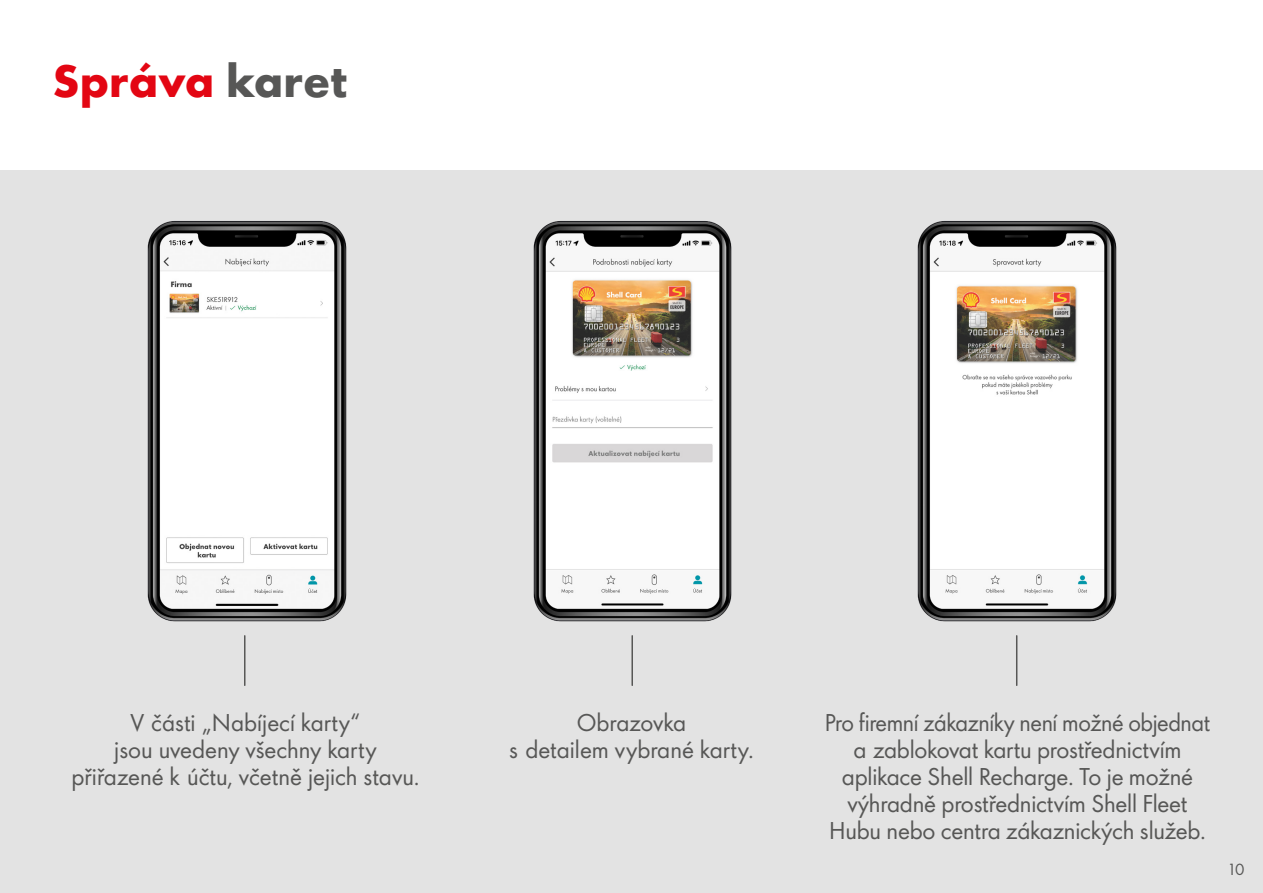
<style>
.page{position:relative;width:1263px;height:893px;background:#fff}
.page>*{position:absolute;margin:0;border:0;box-sizing:border-box;transform-origin:0 0}
.t1{font:700 42px "Shell";color:#e30613}
.t2{font:22.5px/27px "Shell";letter-spacing:-.01em;color:#575756;text-align:center}
.t3{font:15px "Shell";color:#575756}
.s1{color:#575756}
</style>
<div class="page">
<div style="left:0;top:170px;width:1263px;height:723px;background:#e3e3e3"></div>
<img style="left:147px;top:221px;width:200px;height:401px">
<img style="left:533px;top:221px;width:199px;height:401px">
<img style="left:917px;top:221px;width:200px;height:401px">
<hr style="left:244px;top:636px;width:1px;height:49px;background:#575756">
<hr style="left:631px;top:636px;width:2px;height:49px;background:#575756">
<hr style="left:1016px;top:636px;width:1px;height:49px;background:#575756">
<h1 class="t1" style="left:53px;top:46px;width:297px">Správa <span class="s1">karet</span></h1>
<p class="t2" style="left:72px;top:708px;width:349px">V části „Nabíjecí karty“<br>jsou uvedeny všechny karty přiřazené k účtu, včetně jejich stavu.</p>
<p class="t2" style="left:509px;top:708px;width:246px">Obrazovka<br>s detailem vybrané karty.</p>
<p class="t2" style="left:825px;top:708px;width:387px">Pro firemní zákazníky není možné objednat a zablokovat kartu prostřednictvím aplikace Shell Recharge. To je možné výhradně prostřednictvím Shell Fleet Hubu nebo centra zákaznických služeb.</p>
<p class="t3" style="left:1229px;top:857px;width:17px">10</p>
</div>
